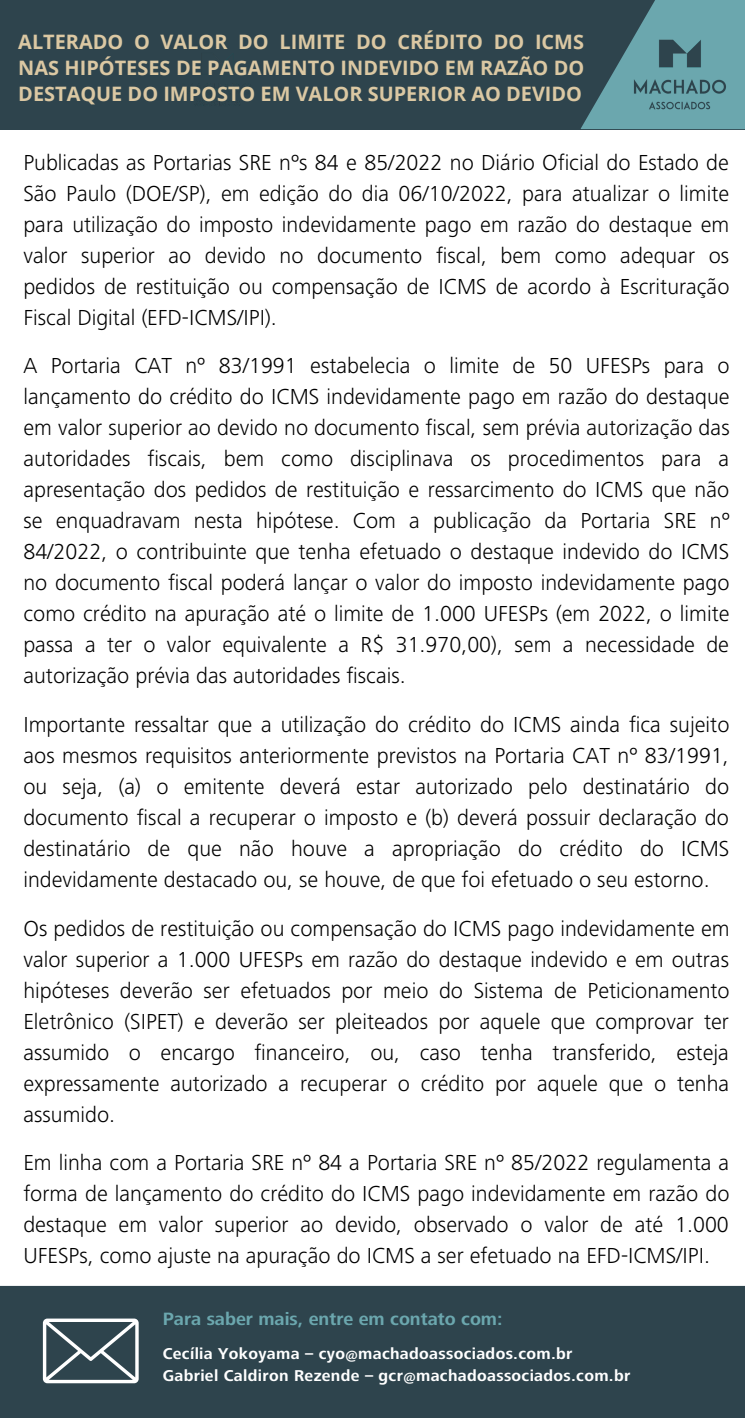
<style>
.page{position:relative;width:745px;height:1418px;background:#fff}
.page>*{position:absolute;margin:0;border:0;box-sizing:border-box;transform-origin:0 0}
.t1{font:300 22.5px/31px "Frutiger Next LT";color:#000;text-align:justify}
.t2{font:700 19.88px/26.2px "Open Sans";color:#dbc8a3;text-align:justify}
.t3{font:700 18.5px "Frutiger Next LT";color:#6ba7ae}
.t4{font:700 16.25px/22.5px "Frutiger Next LT";letter-spacing:.02em;color:#fff}
</style>
<div class="page">
<div style="left:0;top:0;width:744px;height:129px;background:#2e444d"></div>
<svg style="left:465px;top:0;width:279px;height:130px"></svg>
<img style="left:606px;top:12px;width:138px;height:118px">
<div style="left:0;top:1285px;width:744px;height:132px;background:#2e444d"></div>
<svg style="left:43px;top:1318px;width:96px;height:65px"></svg>
<p class="t2" style="left:18px;top:28px;width:567px">ALTERADO O VALOR DO LIMITE DO CRÉDITO DO ICMS NAS HIPÓTESES DE PAGAMENTO INDEVIDO EM RAZÃO DO DESTAQUE DO IMPOSTO EM VALOR SUPERIOR AO DEVIDO</p>
<p class="t1" style="left:23px;top:147px;width:707px">Publicadas as Portarias SRE nºs 84 e 85/2022 no Diário Oficial do Estado de São Paulo (DOE/SP), em edição do dia 06/10/2022, para atualizar o limite para utilização do imposto indevidamente pago em razão do destaque em valor superior ao devido no documento fiscal, bem como adequar os pedidos de restituição ou compensação de ICMS de acordo à Escrituração Fiscal Digital (EFD-ICMS/IPI).</p>
<p class="t1" style="left:23px;top:350px;width:707px">A Portaria CAT nº 83/1991 estabelecia o limite de 50 UFESPs para o lançamento do crédito do ICMS indevidamente pago em razão do destaque em valor superior ao devido no documento fiscal, sem prévia autorização das autoridades fiscais, bem como disciplinava os procedimentos para a apresentação dos pedidos de restituição e ressarcimento do ICMS que não se enquadravam nesta hipótese. Com a publicação da Portaria SRE nº 84/2022, o contribuinte que tenha efetuado o destaque indevido do ICMS no documento fiscal poderá lançar o valor do imposto indevidamente pago como crédito na apuração até o limite de 1.000 UFESPs (em 2022, o limite passa a ter o valor equivalente a R$ 31.970,00), sem a necessidade de autorização prévia das autoridades fiscais.</p>
<p class="t1" style="left:23px;top:709px;width:707px">Importante ressaltar que a utilização do crédito do ICMS ainda fica sujeito aos mesmos requisitos anteriormente previstos na Portaria CAT nº 83/1991, ou seja, (a) o emitente deverá estar autorizado pelo destinatário do documento fiscal a recuperar o imposto e (b) deverá possuir declaração do destinatário de que não houve a apropriação do crédito do ICMS indevidamente destacado ou, se houve, de que foi efetuado o seu estorno.</p>
<p class="t1" style="left:23px;top:912px;width:707px">Os pedidos de restituição ou compensação do ICMS pago indevidamente em valor superior a 1.000 UFESPs em razão do destaque indevido e em outras hipóteses deverão ser efetuados por meio do Sistema de Peticionamento Eletrônico (SIPET) e deverão ser pleiteados por aquele que comprovar ter assumido o encargo financeiro, ou, caso tenha transferido, esteja expressamente autorizado a recuperar o crédito por aquele que o tenha assumido.</p>
<p class="t1" style="left:23px;top:1147px;width:707px">Em linha com a Portaria SRE nº 84 a Portaria SRE nº 85/2022 regulamenta a forma de lançamento do crédito do ICMS pago indevidamente em razão do destaque em valor superior ao devido, observado o valor de até 1.000<br>UFESPs, como ajuste na apuração do ICMS a ser efetuado na EFD-ICMS/IPI.</p>
<p class="t3" style="left:163px;top:1308px;width:341px">Para saber mais, entre em contato com:</p>
<p class="t4" style="left:163px;top:1342px;width:469px">Cecília Yokoyama – cyo@machadoassociados.com.br<br>Gabriel Caldiron Rezende – gcr@machadoassociados.com.br</p>
</div>
